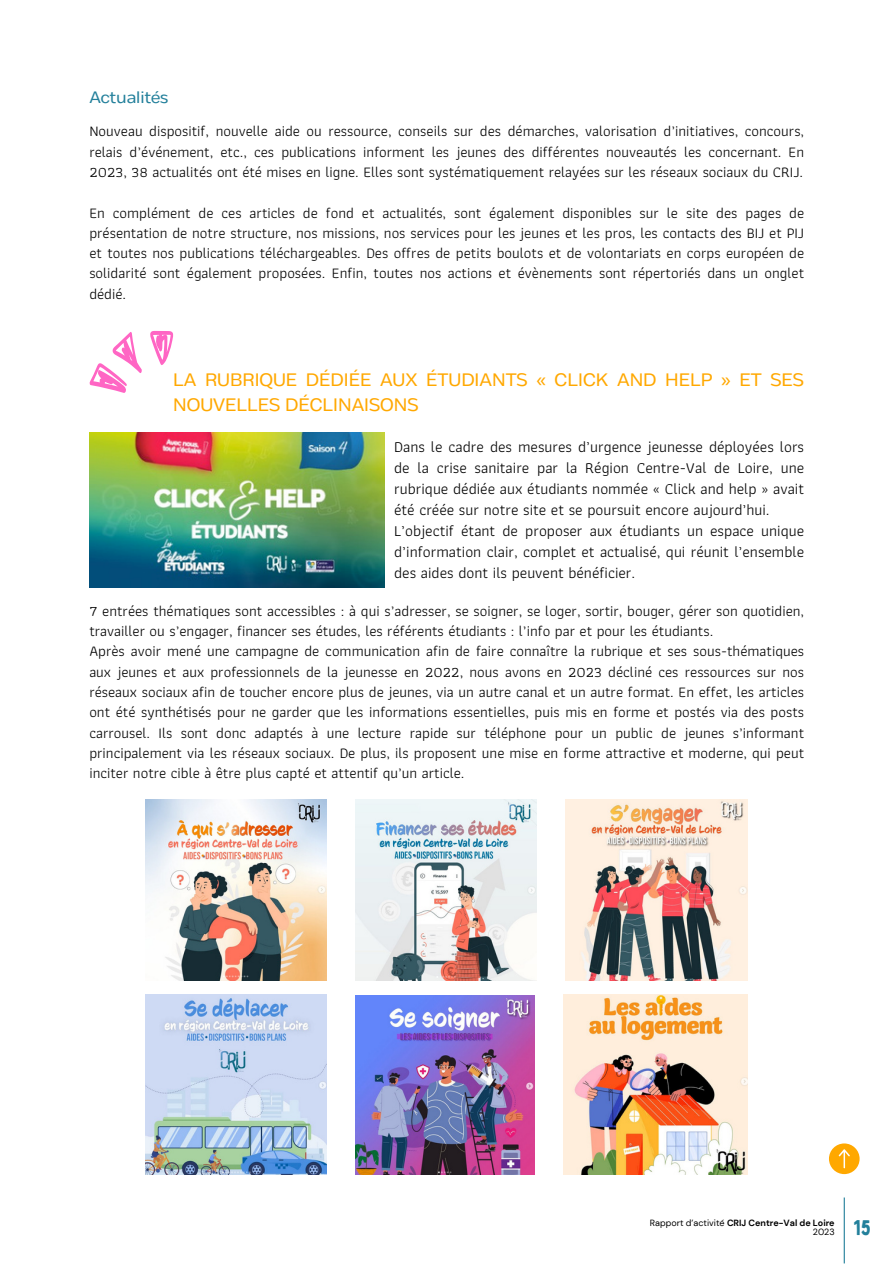
<style>
.page{position:relative;width:893px;height:1264px;background:#fff}
.page>*{position:absolute;margin:0;border:0;box-sizing:border-box;transform-origin:0 0}
.t1{font:21px "Bobby Jones";color:#23809b}
.t2{font:18px/24.8px "Body Text Fit";color:#ffa800}
.t3{font:16.5px "Body Text Fit";color:#23809b}
.t4{font:15.6px/21px "Athiti";color:#000}
.t5{font:15px/20.2px "Athiti";color:#000;text-align:justify}
.t6{font:700 9px "DM Sans";color:#000}
.t7{font:9px "DM Sans";color:#000}
.s1{font-weight:400}
</style>
<div class="page">
<svg style="left:89px;top:331px;width:84px;height:62px"></svg>
<img style="left:89px;top:432px;width:295px;height:156px">
<img style="left:563px;top:994px;width:184px;height:180px">
<img style="left:146px;top:994px;width:180px;height:180px">
<img style="left:146px;top:799px;width:180px;height:181px">
<img style="left:355px;top:799px;width:181px;height:181px">
<img style="left:565px;top:799px;width:182px;height:181px">
<img style="left:355px;top:995px;width:179px;height:179px">
<hr style="left:843px;top:1197px;width:1px;height:66px;background:#23809b">
<svg style="left:829px;top:1143px;width:30px;height:31px"></svg>
<p class="t3" style="left:89px;top:88px;width:80px">Actualités</p>
<p class="t5" style="left:89px;top:121px;width:716px">Nouveau dispositif, nouvelle aide ou ressource, conseils sur des démarches, valorisation d’initiatives, concours, relais d’événement, etc., ces publications informent les jeunes des différentes nouveautés les concernant. En 2023, 38 actualités ont été mises en ligne. Elles sont systématiquement relayées sur les réseaux sociaux du CRIJ.</p>
<p class="t5" style="left:89px;top:202px;width:716px">En complément de ces articles de fond et actualités, sont également disponibles sur le site des pages de présentation de notre structure, nos missions, nos services pour les jeunes et les pros, les contacts des BIJ et PIJ et toutes nos publications téléchargeables. Des offres de petits boulots et de volontariats en corps européen de solidarité sont également proposées. Enfin, toutes nos actions et évènements sont répertoriés dans un onglet dédié.</p>
<p class="t2" style="left:173px;top:368px;width:632px">LA RUBRIQUE DÉDIÉE AUX ÉTUDIANTS « CLICK AND HELP » ET SES<br>NOUVELLES DÉCLINAISONS</p>
<h3 class="t4" style="left:394px;top:436px;width:411px">Dans le cadre des mesures d’urgence jeunesse déployées lors de la crise sanitaire par la Région Centre-Val de Loire, une rubrique dédiée aux étudiants nommée « Click and help » avait été créée sur notre site et se poursuit encore aujourd’hui.<br>L’objectif étant de proposer aux étudiants un espace unique d’information clair, complet et actualisé, qui réunit l’ensemble des aides dont ils peuvent bénéficier.</h3>
<p class="t5" style="left:89px;top:600px;width:716px;text-align:left">7 entrées thématiques sont accessibles : à qui s’adresser, se soigner, se loger, sortir, bouger, gérer son quotidien, travailler ou s’engager, financer ses études, les référents étudiants : l’info par et pour les étudiants.<br>Après avoir mené une campagne de communication afin de faire connaître la rubrique et ses sous-thématiques aux jeunes et aux professionnels de la jeunesse en 2022, nous avons en 2023 décliné ces ressources sur nos réseaux sociaux afin de toucher encore plus de jeunes, via un autre canal et un autre format. En effet, les articles ont été synthétisés pour ne garder que les informations essentielles, puis mis en forme et postés via des posts carrousel. Ils sont donc adaptés à une lecture rapide sur téléphone pour un public de jeunes s’informant principalement via les réseaux sociaux. De plus, ils proposent une mise en forme attractive et moderne, qui peut inciter notre cible à être plus capté et attentif qu’un article.</p>
<p class="t6" style="left:650px;top:1217px;width:186px"><span class="s1">Rapport d’activité</span> CRIJ Centre-Val de Loire</p>
<p class="t7" style="left:812px;top:1226px;width:23px">2023</p>
<p class="t1" style="left:853px;top:1214px;width:19px">15</p>
</div>
